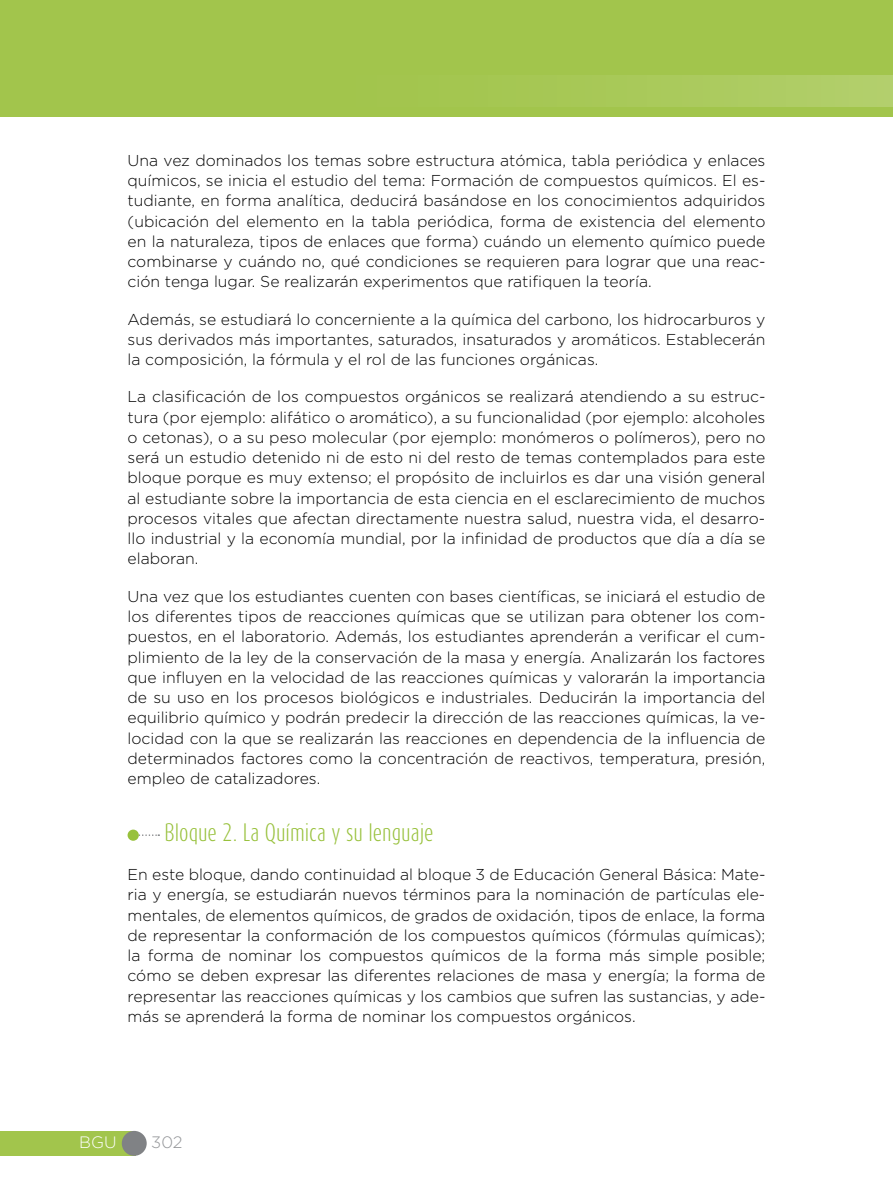
<style>
.page{position:relative;width:893px;height:1191px;background:#fff}
.page>*{position:absolute;margin:0;border:0;box-sizing:border-box;transform-origin:0 0}
.t1{font:300 21px "Dax Compact";color:#98c13c}
.t2{font:300 16.5px "Gotham";color:#fff}
.t3{font:300 16.5px "Gotham";color:#939598}
.t4{font:300 15.75px/20.2px "Gotham";color:#000;text-align:justify}
</style>
<div class="page">
<div style="left:0;top:0;width:893px;height:117px;background:#a2c54c"></div>
<div style="left:43px;top:75px;width:850px;height:32px;background:linear-gradient(to right,#9ec344,#afcd66)"></div>
<div style="left:0;top:1130px;width:135px;height:25px;background:#a2c54c"></div>
<div style="left:122px;top:1130px;width:25px;height:25px;background:#808285;border-radius:50%"></div>
<svg style="left:139px;top:834px;width:20px;height:2px"></svg>
<div style="left:128px;top:829px;width:11px;height:11px;background:#98c13c;border-radius:50%"></div>
<p class="t4" style="left:128px;top:150px;width:639px">Una vez dominados los temas sobre estructura atómica, tabla periódica y enlaces químicos, se inicia el estudio del tema: Formación de compuestos químicos. El es&shy;tudiante, en forma analítica, deducirá basándose en los conocimientos adquiridos (ubicación del elemento en la tabla periódica, forma de existencia del elemento en la naturaleza, tipos de enlaces que forma) cuándo un elemento químico puede combinarse y cuándo no, qué condiciones se requieren para lograr que una reac&shy;ción tenga lugar. Se realizarán experimentos que ratifiquen la teoría.</p>
<p class="t4" style="left:128px;top:308px;width:639px">Además, se estudiará lo concerniente a la química del carbono, los hidrocarburos y sus derivados más importantes, saturados, insaturados y aromáticos. Establecerán la composición, la fórmula y el rol de las funciones orgánicas.</p>
<p class="t4" style="left:128px;top:386px;width:639px">La clasificación de los compuestos orgánicos se realizará atendiendo a su estruc&shy;tura (por ejemplo: alifático o aromático), a su funcionalidad (por ejemplo: alcoholes o cetonas), o a su peso molecular (por ejemplo: monómeros o polímeros), pero no será un estudio detenido ni de esto ni del resto de temas contemplados para este bloque porque es muy extenso; el propósito de incluirlos es dar una visión general al estudiante sobre la importancia de esta ciencia en el esclarecimiento de muchos procesos vitales que afectan directamente nuestra salud, nuestra vida, el desarro&shy;llo industrial y la economía mundial, por la infinidad de productos que día a día se elaboran.</p>
<p class="t4" style="left:128px;top:585px;width:639px">Una vez que los estudiantes cuenten con bases científicas, se iniciará el estudio de los diferentes tipos de reacciones químicas que se utilizan para obtener los com&shy;puestos, en el laboratorio. Además, los estudiantes aprenderán a verificar el cum&shy;plimiento de la ley de la conservación de la masa y energía. Analizarán los factores que influyen en la velocidad de las reacciones químicas y valorarán la importancia de su uso en los procesos biológicos e industriales. Deducirán la importancia del equilibrio químico y podrán predecir la dirección de las reacciones químicas, la ve&shy;locidad con la que se realizarán las reacciones en dependencia de la influencia de determinados factores como la concentración de reactivos, temperatura, presión, empleo de catalizadores.</p>
<h1 class="t1" style="left:165px;top:818px;width:271px">Bloque 2. La Química y su lenguaje</h1>
<p class="t4" style="left:128px;top:864px;width:639px">En este bloque, dando continuidad al bloque 3 de Educación General Básica: Mate&shy;ria y energía, se estudiarán nuevos términos para la nominación de partículas ele&shy;mentales, de elementos químicos, de grados de oxidación, tipos de enlace, la forma de representar la conformación de los compuestos químicos (fórmulas químicas); la forma de nominar los compuestos químicos de la forma más simple posible; cómo se deben expresar las diferentes relaciones de masa y energía; la forma de representar las reacciones químicas y los cambios que sufren las sustancias, y ade&shy;más se aprenderá la forma de nominar los compuestos orgánicos.</p>
<p class="t2" style="left:79px;top:1132px;width:39px">BGU</p>
<p class="t3" style="left:151px;top:1132px;width:33px">302</p>
</div>
